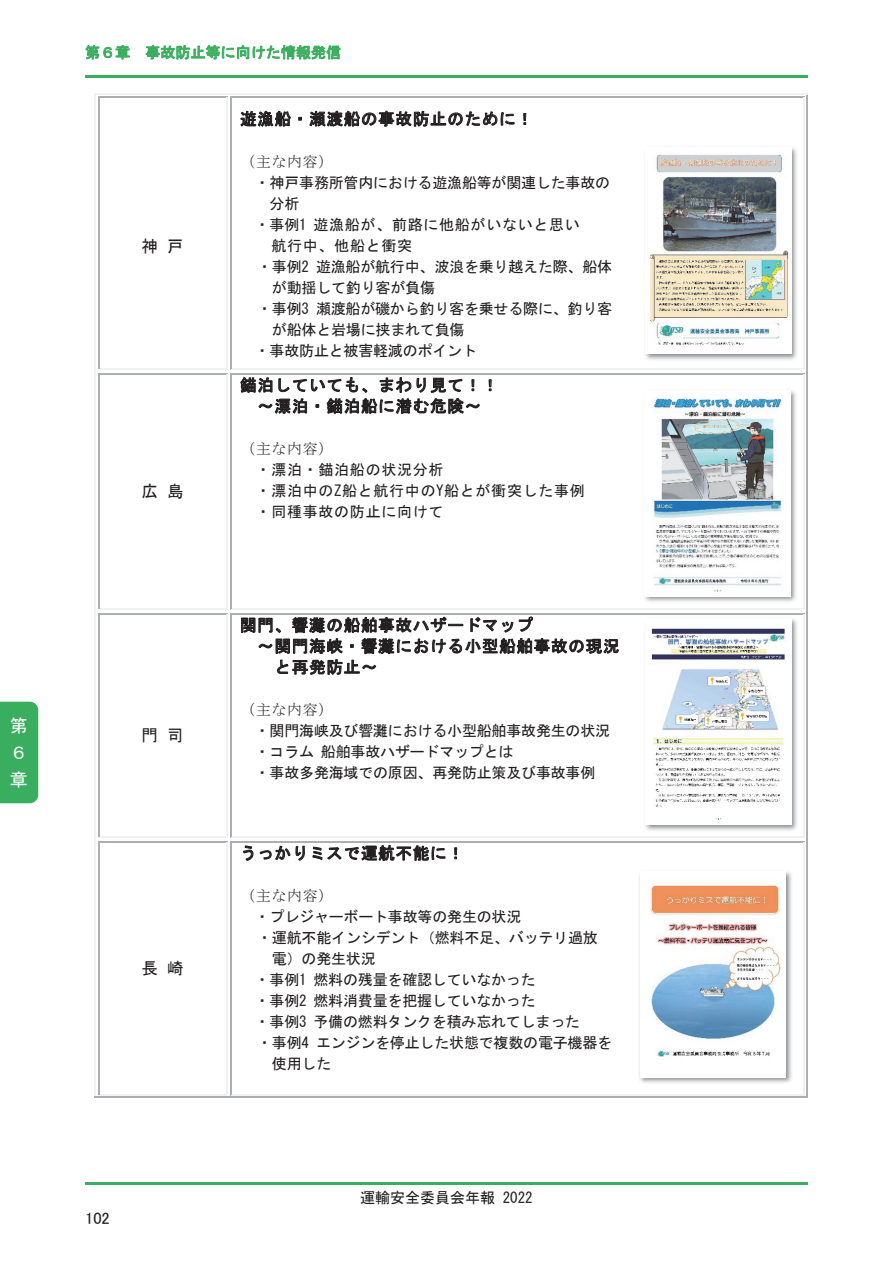
<style>
.page{position:relative;width:893px;height:1263px;background:#fff}
.page>*{position:absolute;margin:0;border:0;box-sizing:border-box;transform-origin:0 0}
.t1{font:18px/27px "MS Gothic";color:#fff}
.t2{font:16.5px/21px "MS Gothic";letter-spacing:.05em;color:#231f20;text-align:center}
.t3{font:16.5px "MS P Gothic";color:#231f20}
.t4{font:15px/21px "MS Gothic";letter-spacing:-.01em;color:#231f20}
.t5{font:15px/21px "MS Gothic";letter-spacing:.05em;color:#231f20}
.t6{font:15px "MS Gothic";letter-spacing:.045em;color:#231f20}
.t7{font:15px "MS Mincho";letter-spacing:.05em;color:#231f20}
.t8{font:15px "MS Gothic";color:#3aae5e}
</style>
<div class="page">
<hr style="left:85px;top:75px;width:723px;height:3px;background:#3aae5e">
<hr style="left:85px;top:1182px;width:723px;height:2px;background:#3aae5e">
<hr style="left:94px;top:94px;width:713px;height:1px;background:#f0f1f2">
<hr style="left:98px;top:96px;width:129px;height:1px;background:#adaeb2">
<hr style="left:98px;top:369px;width:130px;height:1px;background:#f0f1f2">
<hr style="left:98px;top:97px;width:1px;height:272px;background:#adaeb2">
<hr style="left:227px;top:97px;width:1px;height:272px;background:#f0f1f2">
<hr style="left:94px;top:97px;width:2px;height:274px;background:#f0f1f2">
<hr style="left:231px;top:96px;width:572px;height:1px;background:#adaeb2">
<hr style="left:231px;top:369px;width:573px;height:1px;background:#f0f1f2">
<hr style="left:231px;top:97px;width:1px;height:272px;background:#adaeb2">
<hr style="left:803px;top:97px;width:1px;height:272px;background:#f0f1f2">
<hr style="left:807px;top:97px;width:1px;height:274px;background:#adaeb2">
<hr style="left:98px;top:373px;width:129px;height:1px;background:#adaeb2">
<hr style="left:98px;top:609px;width:130px;height:1px;background:#f0f1f2">
<hr style="left:98px;top:374px;width:1px;height:235px;background:#adaeb2">
<hr style="left:227px;top:374px;width:1px;height:235px;background:#f0f1f2">
<hr style="left:94px;top:374px;width:2px;height:237px;background:#f0f1f2">
<hr style="left:231px;top:373px;width:572px;height:1px;background:#adaeb2">
<hr style="left:231px;top:609px;width:573px;height:1px;background:#f0f1f2">
<hr style="left:231px;top:374px;width:1px;height:235px;background:#adaeb2">
<hr style="left:803px;top:374px;width:1px;height:235px;background:#f0f1f2">
<hr style="left:807px;top:374px;width:1px;height:237px;background:#adaeb2">
<hr style="left:98px;top:613px;width:129px;height:1px;background:#adaeb2">
<hr style="left:98px;top:837px;width:130px;height:1px;background:#f0f1f2">
<hr style="left:98px;top:614px;width:1px;height:223px;background:#adaeb2">
<hr style="left:227px;top:614px;width:1px;height:223px;background:#f0f1f2">
<hr style="left:94px;top:614px;width:2px;height:225px;background:#f0f1f2">
<hr style="left:231px;top:613px;width:572px;height:1px;background:#adaeb2">
<hr style="left:231px;top:837px;width:573px;height:1px;background:#f0f1f2">
<hr style="left:231px;top:614px;width:1px;height:223px;background:#adaeb2">
<hr style="left:803px;top:614px;width:1px;height:223px;background:#f0f1f2">
<hr style="left:807px;top:614px;width:1px;height:225px;background:#adaeb2">
<hr style="left:98px;top:841px;width:129px;height:1px;background:#adaeb2">
<hr style="left:98px;top:1094px;width:130px;height:1px;background:#f0f1f2">
<hr style="left:98px;top:842px;width:1px;height:252px;background:#adaeb2">
<hr style="left:227px;top:842px;width:1px;height:252px;background:#f0f1f2">
<hr style="left:94px;top:842px;width:2px;height:256px;background:#f0f1f2">
<hr style="left:94px;top:1097px;width:135px;height:1px;background:#adaeb2">
<hr style="left:231px;top:841px;width:572px;height:1px;background:#adaeb2">
<hr style="left:231px;top:1094px;width:573px;height:1px;background:#f0f1f2">
<hr style="left:231px;top:842px;width:1px;height:252px;background:#adaeb2">
<hr style="left:803px;top:842px;width:1px;height:252px;background:#f0f1f2">
<hr style="left:229px;top:1097px;width:578px;height:1px;background:#adaeb2">
<hr style="left:807px;top:842px;width:1px;height:256px;background:#adaeb2">
<img style="left:645px;top:390px;width:151px;height:212px">
<img style="left:645px;top:391px;width:145px;height:205px">
<img style="left:645px;top:147px;width:152px;height:213px">
<img style="left:645px;top:148px;width:146px;height:206px">
<img style="left:639px;top:871px;width:153px;height:212px">
<img style="left:640px;top:871px;width:146px;height:206px">
<img style="left:645px;top:618px;width:152px;height:213px">
<img style="left:646px;top:619px;width:145px;height:205px">
<div style="left:0;top:702px;width:38px;height:101px;background:#3aae5f"></div>
<p class="t1" style="left:10px;top:712px;width:19px">第<br>６章</p>
<p class="t8" style="left:85px;top:45px;width:258px">第６章 事故防止等に向けた情報発信</p>
<p class="t2" style="left:141px;top:236px;width:44px">神 戸</p>
<p class="t2" style="left:141px;top:481px;width:44px">広 島</p>
<p class="t2" style="left:141px;top:724px;width:44px">門 司</p>
<p class="t2" style="left:141px;top:958px;width:44px">長 崎</p>
<p class="t3" style="left:85px;top:1210px;width:26px">102</p>
<p class="t2" style="left:240px;top:108px;width:294px">遊漁船・瀬渡船の事故防止のために！</p>
<p class="t7" style="left:240px;top:154px;width:95px">（主な内容）</p>
<p class="t4" style="left:255px;top:172px;width:357px">・神戸事務所管内における遊漁船等が関連した事故の</p>
<p class="t4" style="left:270px;top:193px;width:31px">分析</p>
<p class="t6" style="left:255px;top:217px;width:327px">・事例1 遊漁船が、前路に他船がいないと思い</p>
<p class="t6" style="left:271px;top:238px;width:142px">航行中、他船と衝突</p>
<p class="t4" style="left:257px;top:256px;width:356px">・事例2 遊漁船が航行中、波浪を乗り越えた際、船体</p>
<p class="t4" style="left:272px;top:277px;width:165px">が動揺して釣り客が負傷</p>
<p class="t4" style="left:257px;top:298px;width:356px">・事例3 瀬渡船が磯から釣り客を乗せる際に、釣り客</p>
<p class="t4" style="left:272px;top:319px;width:194px">が船体と岩場に挟まれて負傷</p>
<p class="t4" style="left:255px;top:340px;width:224px">・事故防止と被害軽減のポイント</p>
<p class="t2" style="left:240px;top:374px;width:260px">錨泊していても、まわり見て！！～漂泊・錨泊船に潜む危険～</p>
<p class="t7" style="left:240px;top:441px;width:95px">（主な内容）</p>
<p class="t5" style="left:256px;top:459px;width:331px">・漂泊・錨泊船の状況分析<br>・漂泊中のZ船と航行中のY船とが衝突した事例・同種事故の防止に向けて</p>
<p class="t2" style="left:240px;top:614px;width:294px">関門、響灘の船舶事故ハザードマップ</p>
<p class="t2" style="left:257px;top:635px;width:364px">～関門海峡・響灘における小型船舶事故の現況</p>
<p class="t2" style="left:275px;top:656px;width:104px">と再発防止～</p>
<p class="t7" style="left:240px;top:702px;width:95px">（主な内容）</p>
<p class="t4" style="left:255px;top:720px;width:357px">・関門海峡及び響灘における小型船舶事故発生の状況・コラム 船舶事故ハザードマップとは<br>・事故多発海域での原因、再発防止策及び事故事例</p>
<p class="t2" style="left:240px;top:842px;width:225px">うっかりミスで運航不能に！</p>
<p class="t7" style="left:240px;top:888px;width:95px">（主な内容）</p>
<p class="t4" style="left:255px;top:906px;width:268px">・プレジャーボート事故等の発生の状況</p>
<p class="t4" style="left:257px;top:927px;width:342px">・運航不能インシデント（燃料不足、バッテリ過放</p>
<p class="t4" style="left:272px;top:948px;width:105px">電）の発生状況</p>
<p class="t4" style="left:255px;top:969px;width:283px">・事例1 燃料の残量を確認していなかった</p>
<p class="t4" style="left:255px;top:990px;width:283px">・事例2 燃料消費量を把握していなかった</p>
<p class="t4" style="left:255px;top:1011px;width:327px">・事例3 予備の燃料タンクを積み忘れてしまった</p>
<p class="t4" style="left:257px;top:1032px;width:356px">・事例4 エンジンを停止した状態で複数の電子機器を</p>
<p class="t4" style="left:272px;top:1053px;width:61px">使用した</p>
<p class="t4" style="left:360px;top:1187px;width:174px">運輸安全委員会年報 2022</p>
</div>
